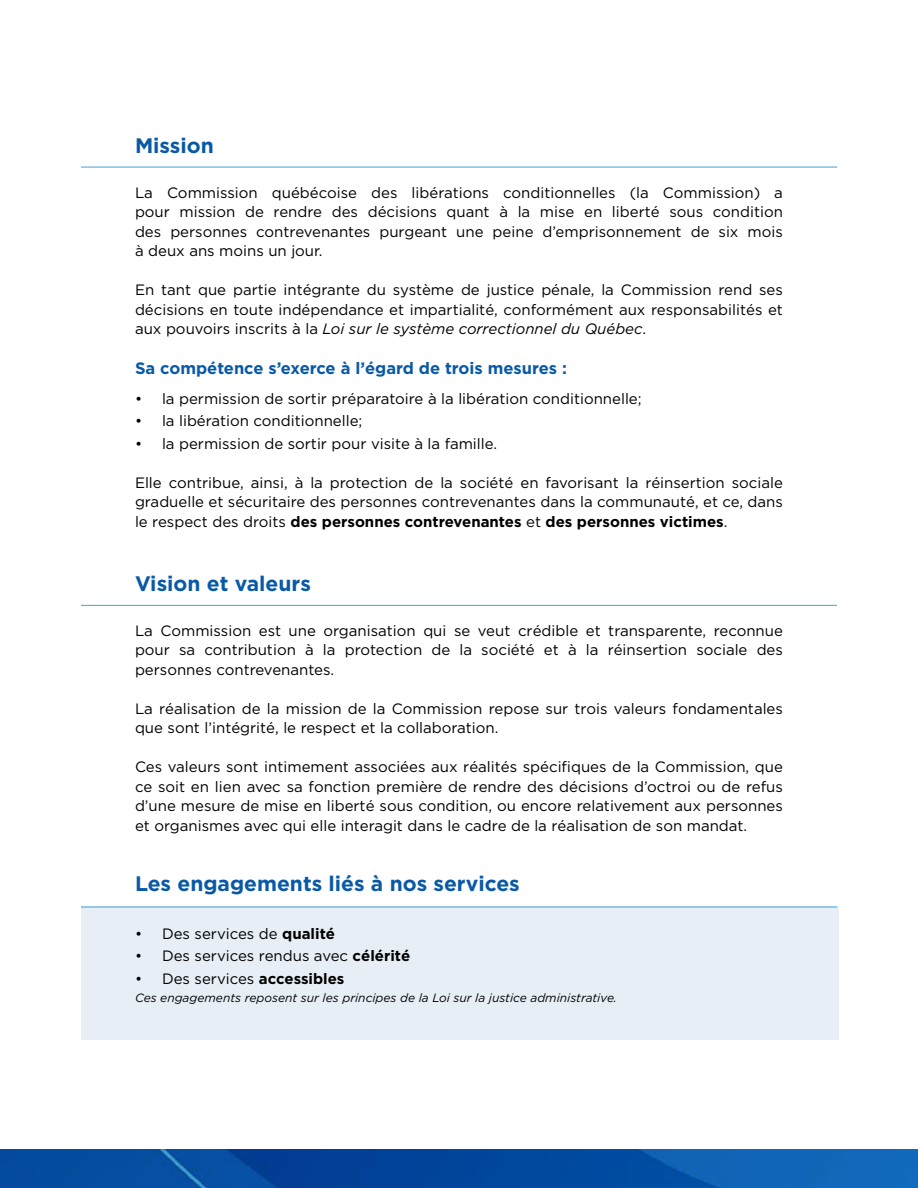
<style>
.page{position:relative;width:918px;height:1188px;background:#fff}
.page>*{position:absolute;margin:0;border:0;box-sizing:border-box;transform-origin:0 0}
.t1{font:700 21px "Gotham";color:#0959a6}
.t2{font:700 16.5px "Gotham";color:#0959a6}
.t3{font:15px/19.5px "Gotham";color:#000;text-align:justify}
.t4{font:italic 12px "Gotham";color:#000}
.s1{font-style:italic}
.s2{font-weight:700}
</style>
<div class="page">
<div style="left:81px;top:906px;width:757px;height:134px;background:#e7eef6"></div>
<div style="left:0;top:1149px;width:918px;height:39px;background:linear-gradient(to right,#014095,#0c61b5)"></div>
<hr style="left:81px;top:167px;width:756px;height:1px;background:#43a2da">
<hr style="left:81px;top:605px;width:756px;height:1px;background:#43a2da">
<hr style="left:81px;top:907px;width:756px;height:1px;background:#43a2da">
<h1 class="t1" style="left:135px;top:133px;width:80px">Mission</h1>
<p class="t3" style="left:135px;top:182px;width:650px">La Commission québécoise des libérations conditionnelles (la Commission) a pour mission de rendre des décisions quant à la mise en liberté sous condition des personnes contrevenantes purgeant une peine d’emprisonnement de six mois à deux ans moins un jour.</p>
<p class="t3" style="left:135px;top:280px;width:649px">En tant que partie intégrante du système de justice pénale, la Commission rend ses décisions en toute indépendance et impartialité, conformément aux responsabilités et aux pouvoirs inscrits à la <span class="s1">Loi sur le système correctionnel du Québec</span>.</p>
<p class="t2" style="left:135px;top:358px;width:434px">Sa compétence s’exerce à l’égard de trois mesures :</p>
<p class="t3" style="left:135px;top:388px;width:508px">• la permission de sortir préparatoire à la libération conditionnelle;</p>
<p class="t3" style="left:135px;top:411px;width:229px">• la libération conditionnelle;</p>
<p class="t3" style="left:135px;top:433px;width:364px">• la permission de sortir pour visite à la famille.</p>
<p class="t3" style="left:135px;top:472px;width:650px">Elle contribue, ainsi, à la protection de la société en favorisant la réinsertion sociale graduelle et sécuritaire des personnes contrevenantes dans la communauté, et ce, dans le respect des droits <span class="s2">des personnes contrevenantes</span> et <span class="s2">des personnes victimes</span>.</p>
<h1 class="t1" style="left:135px;top:571px;width:177px">Vision et valeurs</h1>
<p class="t3" style="left:135px;top:621px;width:649px">La Commission est une organisation qui se veut crédible et transparente, reconnue pour sa contribution à la protection de la société et à la réinsertion sociale des personnes contrevenantes.</p>
<p class="t3" style="left:135px;top:699px;width:650px">La réalisation de la mission de la Commission repose sur trois valeurs fondamentales que sont l’intégrité, le respect et la collaboration.</p>
<p class="t3" style="left:135px;top:757px;width:650px">Ces valeurs sont intimement associées aux réalités spécifiques de la Commission, que ce soit en lien avec sa fonction première de rendre des décisions d’octroi ou de refus d’une mesure de mise en liberté sous condition, ou encore relativement aux personnes et organismes avec qui elle interagit dans le cadre de la réalisation de son mandat.</p>
<h1 class="t1" style="left:135px;top:871px;width:386px">Les engagements liés à nos services</h1>
<p class="t3" style="left:135px;top:924px;width:202px">• Des services de <span class="s2">qualité</span></p>
<p class="t3" style="left:135px;top:946px;width:277px">• Des services rendus avec <span class="s2">célérité</span></p>
<p class="t3" style="left:135px;top:969px;width:211px">• Des services <span class="s2">accessibles</span></p>
<p class="t4" style="left:135px;top:991px;width:484px">Ces engagements reposent sur les principes de la Loi sur la justice administrative.</p>
</div>
